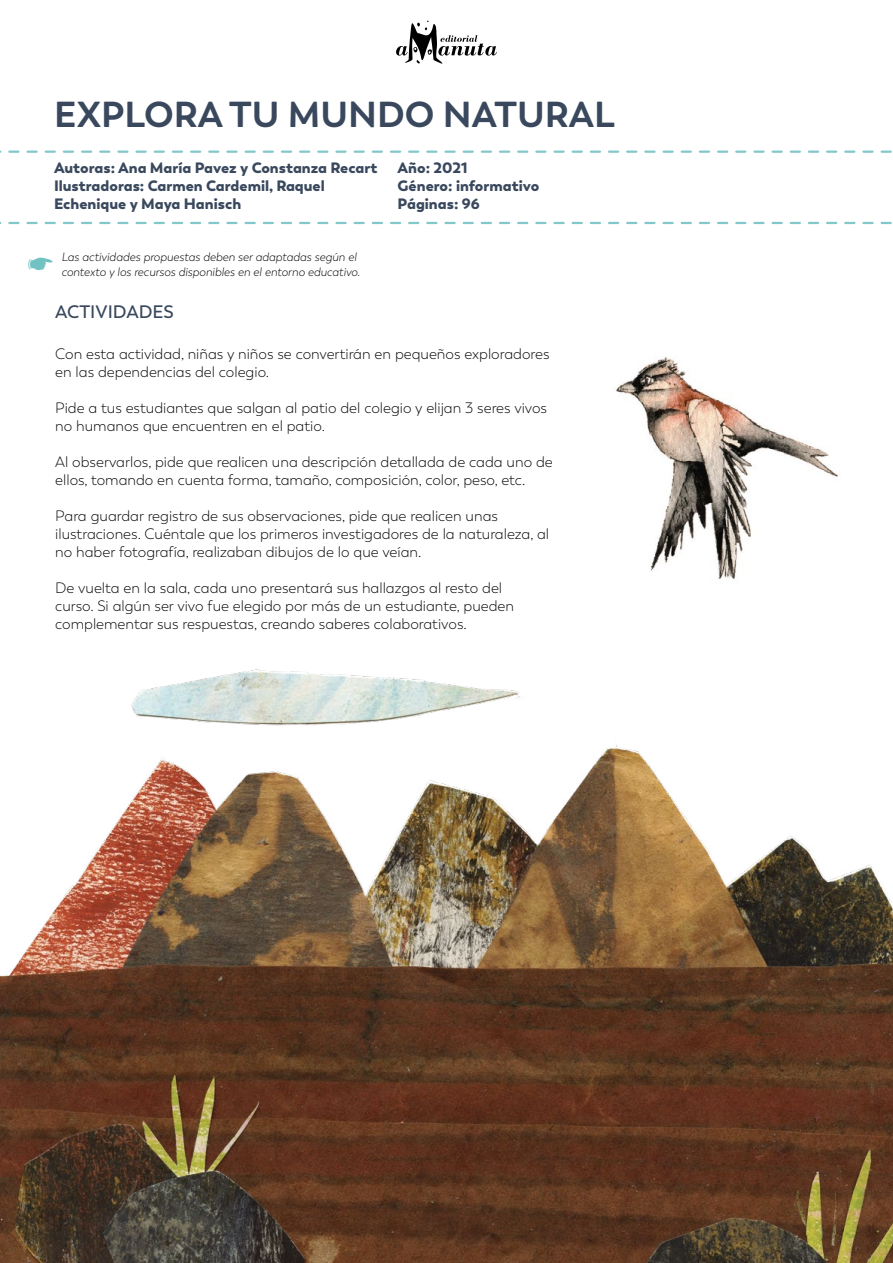
<style>
.page{position:relative;width:893px;height:1263px;background:#fff}
.page>*{position:absolute;margin:0;border:0;box-sizing:border-box;transform-origin:0 0}
.t1{font:700 36px "Boston";color:#39485d}
.t2{font:600 18px "Boston";color:#39485d}
.t3{font:300 15px/18px "Boston";color:#000}
.t4{font:900 15px/18px "Boston";color:#39485d}
.t5{font:italic 300 12px "Boston";color:#000}
</style>
<div class="page">
<svg style="left:396px;top:21px;width:101px;height:43px"></svg>
<img style="left:0;top:669px;width:893px;height:594px">
<img style="left:616px;top:357px;width:223px;height:223px">
<svg style="left:0;top:151px;width:892px;height:2px"></svg>
<svg style="left:0;top:222px;width:892px;height:2px"></svg>
<h1 class="t1" style="left:54px;top:93px;width:562px">EXPLORA TU MUNDO NATURAL</h1>
<p class="t4" style="left:54px;top:159px;width:325px">Autoras: Ana María Pavez y Constanza Recart<br>Ilustradoras: Carmen Cardemil, Raquel<br>Echenique y Maya Hanisch</p>
<p class="t4" style="left:398px;top:159px;width:143px">Año: 2021<br>Género: informativo<br>Páginas: 96</p>
<p class="t5" style="left:61px;top:250px;width:297px">Las actividades propuestas deben ser adaptadas según el</p>
<p class="t5" style="left:61px;top:265px;width:300px">contexto y los recursos disponibles en el entorno educativo.</p>
<p class="t2" style="left:55px;top:301px;width:120px">ACTIVIDADES</p>
<p class="t3" style="left:55px;top:345px;width:496px">Con esta actividad, niñas y niños se convertirán en pequeños exploradores en las dependencias del colegio.</p>
<p class="t3" style="left:55px;top:399px;width:493px">Pide a tus estudiantes que salgan al patio del colegio y elijan 3 seres vivos no humanos que encuentren en el patio.</p>
<p class="t3" style="left:55px;top:453px;width:499px">Al observarlos, pide que realicen una descripción detallada de cada uno de ellos, tomando en cuenta forma, tamaño, composición, color, peso, etc.</p>
<p class="t3" style="left:55px;top:507px;width:495px">Para guardar registro de sus observaciones, pide que realicen unas ilustraciones. Cuéntale que los primeros investigadores de la naturaleza, al no haber fotografía, realizaban dibujos de lo que veían.</p>
<p class="t3" style="left:55px;top:579px;width:460px">De vuelta en la sala, cada uno presentará sus hallazgos al resto del curso. Si algún ser vivo fue elegido por más de un estudiante, pueden complementar sus respuestas, creando saberes colaborativos.</p>
</div>
